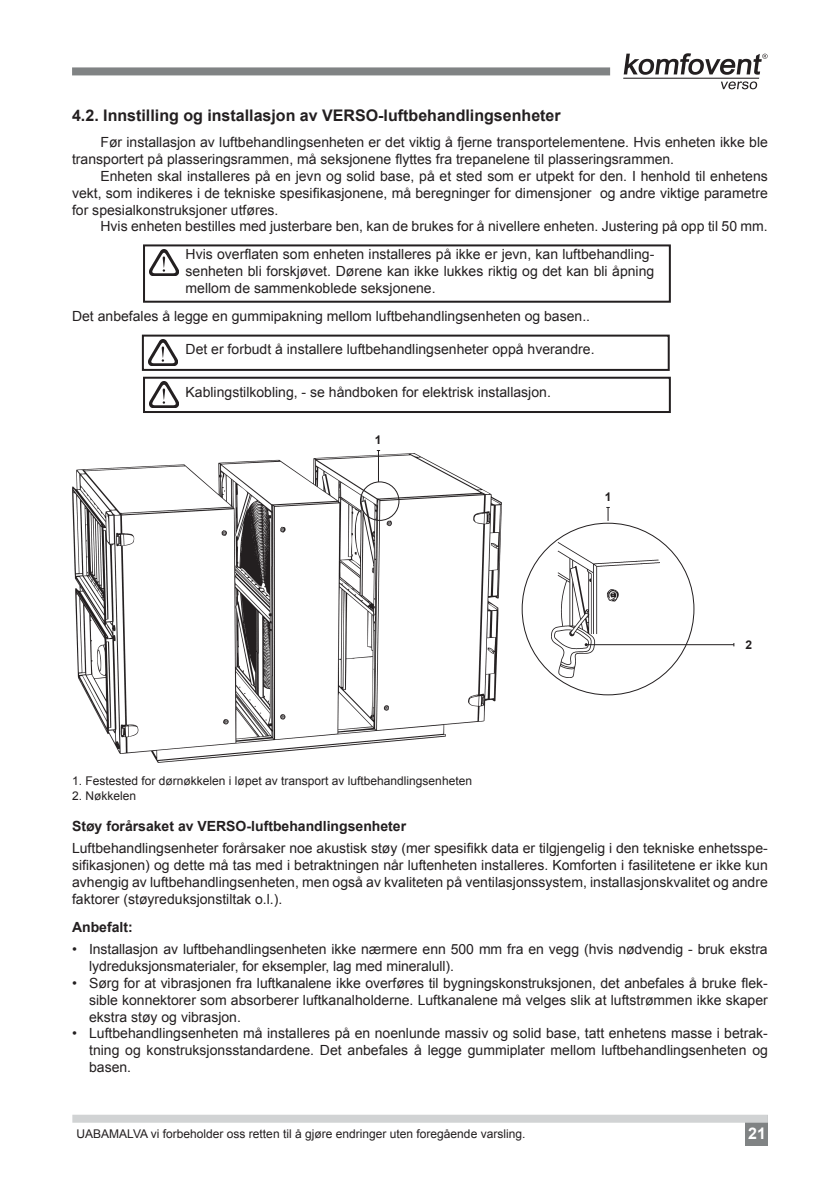
<style>
.page{position:relative;width:840px;height:1191px;background:#fff}
.page>*{position:absolute;margin:0;border:0;box-sizing:border-box;transform-origin:0 0}
.t1{font:700 16px "Arial";color:#231f20}
.t2{font:700 16px "Arial";color:#fff}
.t3{font:14px/16.8px "Arial";color:#231f20}
.t4{font:700 14px "Arial";color:#231f20}
.t5{font:12px "Arial";color:#231f20}
.t6{font:700 12px "Arial";color:#231f20}
</style>
<div class="page">
<div style="left:72px;top:67px;width:537px;height:8px;background:#808384"></div>
<hr style="left:623px;top:78px;width:135px;height:1px;background:#231f20">
<svg style="left:623px;top:53px;width:144px;height:22px"></svg>
<svg style="left:721px;top:81px;width:35px;height:8px"></svg>
<div style="left:744px;top:1115px;width:23px;height:30px;background:#808384"></div>
<div style="left:72px;top:1114px;width:695px;height:8px;background:#d1d3d4"></div>
<svg style="left:606px;top:507px;width:3px;height:14px"></svg>
<hr style="left:586px;top:644px;width:147px;height:1px;background:#231f20">
<img style="left:72px;top:454px;width:429px;height:308px">
<img style="left:551px;top:542px;width:108px;height:136px">
<div style="left:360px;top:481px;width:39px;height:40px;border:1px solid #231f20;border-radius:50%"></div>
<hr style="left:378px;top:450px;width:1px;height:32px;background:#231f20">
<div style="left:143px;top:244px;width:527px;height:59px;border:2px solid #231f20"></div>
<img style="left:150px;top:249px;width:28px;height:26px">
<div style="left:142px;top:334px;width:527px;height:37px;border:2px solid #231f20"></div>
<img style="left:149px;top:339px;width:28px;height:26px">
<div style="left:143px;top:377px;width:527px;height:36px;border:2px solid #231f20"></div>
<img style="left:150px;top:381px;width:28px;height:26px">
<p class="t1" style="left:72px;top:104px;width:490px">4.2. Innstilling og installasjon av VERSO-luftbehandlingsenheter</p>
<p class="t3" style="left:72px;top:134px;width:697px;text-indent:28px">Før installasjon av luftbehandlingsenheten er det viktig å fjerne transportelementene. Hvis enheten ikke ble transportert på plasseringsrammen, må seksjonene flyttes fra trepanelene til plasseringsrammen.</p>
<p class="t3" style="left:72px;top:168px;width:697px;text-align:justify;text-indent:28px">Enheten skal installeres på en jevn og solid base, på et sted som er utpekt for den. I henhold til enhetens vekt, som indikeres i de tekniske spesifikasjonene, må beregninger for dimensjoner og andre viktige parametre for spesialkonstruksjoner utføres.</p>
<p class="t3" style="left:185px;top:212px;width:583px;line-height:28.2px;text-indent:-85px">Hvis enheten bestilles med justerbare ben, kan de brukes for å nivellere enheten. Justering på opp til 50 mm.<br>Hvis overflaten som enheten installeres på ikke er jevn, kan luftbehandling-</p>
<p class="t3" style="left:185px;top:263px;width:470px">senheten bli forskjøvet. Dørene kan ikke lukkes riktig og det kan bli åpning mellom de sammenkoblede seksjonene.</p>
<p class="t3" style="left:72px;top:308px;width:519px">Det anbefales å legge en gummipakning mellom luftbehandlingsenheten og basen..</p>
<p class="t3" style="left:185px;top:340px;width:410px">Det er forbudt å installere luftbehandlingsenheter oppå hverandre.</p>
<p class="t3" style="left:185px;top:384px;width:366px">Kablingstilkobling, - se håndboken for elektrisk installasjon.</p>
<p class="t6" style="left:374px;top:431px;width:8px">1</p>
<p class="t5" style="left:72px;top:773px;width:401px">1. Festested for dørnøkkelen i løpet av transport av luftbehandlingsenheten</p>
<p class="t5" style="left:72px;top:787px;width:66px">2. Nøkkelen</p>
<p class="t6" style="left:604px;top:489px;width:8px">1</p>
<p class="t6" style="left:745px;top:637px;width:8px">2</p>
<p class="t4" style="left:72px;top:816px;width:335px">Støy forårsaket av VERSO-luftbehandlingsenheter</p>
<p class="t3" style="left:72px;top:840px;width:697px;text-align:justify">Luftbehandlingsenheter forårsaker noe akustisk støy (mer spesifikk data er tilgjengelig i den tekniske enhetsspe&shy;sifikasjonen) og dette må tas med i betraktningen når luftenheten installeres. Komforten i fasilitetene er ikke kun avhengig av luftbehandlingsenheten, men også av kvaliteten på ventilasjonssystem, installasjonskvalitet og andre faktorer (støyreduksjonstiltak o.l.).</p>
<p class="t4" style="left:72px;top:917px;width:62px">Anbefalt:</p>
<p class="t3" style="left:89px;top:941px;width:679px;text-indent:-17px">• Installasjon av luftbehandlingsenheten ikke nærmere enn 500 mm fra en vegg (hvis nødvendig - bruk ekstra lydreduksjonsmaterialer, for eksempler, lag med mineralull).</p>
<p class="t3" style="left:89px;top:974px;width:680px;text-align:justify;text-indent:-17px">• Sørg for at vibrasjonen fra luftkanalene ikke overføres til bygningskonstruksjonen, det anbefales å bruke flek&shy;sible konnektorer som absorberer luftkanalholderne. Luftkanalene må velges slik at luftstrømmen ikke skaper ekstra støy og vibrasjon.</p>
<p class="t3" style="left:89px;top:1025px;width:680px;text-align:justify;text-indent:-17px">• Luftbehandlingsenheten må installeres på en noenlunde massiv og solid base, tatt enhetens masse i betrak&shy;tning og konstruksjonsstandardene. Det anbefales å legge gummiplater mellom luftbehandlingsenheten og basen.</p>
<p class="t5" style="left:76px;top:1126px;width:450px">UABAMALVA vi forbeholder oss retten til å gjøre endringer uten foregående varsling.</p>
<p class="t2" style="left:747px;top:1123px;width:19px">21</p>
</div>
